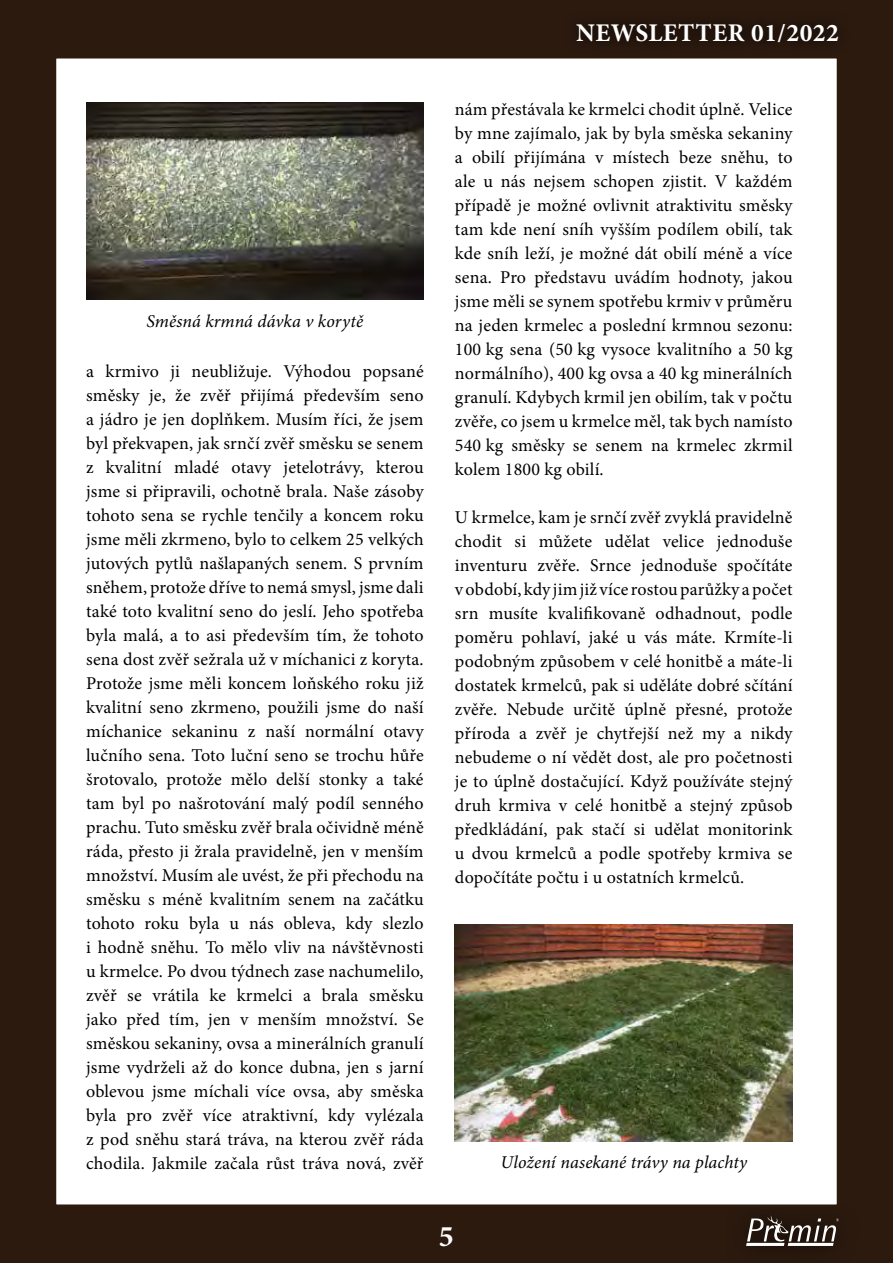
<style>
.page{position:relative;width:893px;height:1263px;background:#2c1a0f}
.page>*{position:absolute;margin:0;border:0;box-sizing:border-box;transform-origin:0 0}
.t1{font:700 30px "Minion Pro";color:#fff}
.t2{font:700 25.5px "Minion Pro";letter-spacing:.02em;color:#fff}
.t3{font:18px/24px "Minion Pro";letter-spacing:.01em;color:#000;text-align:justify}
.t4{font:italic 18px "Minion Pro";letter-spacing:.005em;color:#000}
</style>
<div class="page">
<div style="left:724px;top:1196px;width:135px;height:67px;background:#29180e"></div>
<svg style="left:746px;top:1215px;width:93px;height:31px"></svg>
<div style="left:564px;top:10px;width:287px;height:45px;background:#26160d"></div>
<div style="left:52px;top:54px;width:789px;height:1155px;background:#fff;border:4px solid #2c1a0f"></div>
<img style="left:86px;top:102px;width:338px;height:198px">
<img style="left:455px;top:925px;width:337px;height:216px">
<h2 class="t2" style="left:576px;top:15px;width:264px">NEWSLETTER 01/2022</h2>
<p class="t4" style="left:147px;top:309px;width:218px">Směsná krmná dávka v korytě</p>
<p class="t3" style="left:86px;top:359px;width:339px">a krmivo ji neubližuje. Výhodou popsané směsky je, že zvěř přijímá především seno a jádro je jen doplňkem. Musím říci, že jsem byl překvapen, jak srnčí zvěř směsku se senem z kvalitní mladé otavy jetelotrávy, kterou jsme si připravili, ochotně brala. Naše zásoby tohoto sena se rychle tenčily a koncem roku jsme měli zkrmeno, bylo to celkem 25 velkých jutových pytlů našlapaných senem. S prvním sněhem, protože dříve to nemá smysl, jsme dali také toto kvalitní seno do jeslí. Jeho spotřeba byla malá, a to asi především tím, že tohoto sena dost zvěř sežrala už v míchanici z koryta.<br>Protože jsme měli koncem loňského roku již kvalitní seno zkrmeno, použili jsme do naší míchanice sekaninu z naší normální otavy lučního sena. Toto luční seno se trochu hůře šrotovalo, protože mělo delší stonky a také tam byl po našrotování malý podíl senného prachu. Tuto směsku zvěř brala očividně méně ráda, přesto ji žrala pravidelně, jen v menším množství. Musím ale uvést, že při přechodu na směsku s méně kvalitním senem na začátku tohoto roku byla u nás obleva, kdy slezlo i hodně sněhu. To mělo vliv na návštěvnosti u krmelce. Po dvou týdnech zase nachumelilo, zvěř se vrátila ke krmelci a brala směsku jako před tím, jen v menším množství. Se směskou sekaniny, ovsa a minerálních granulí jsme vydrželi až do konce dubna, jen s jarní oblevou jsme míchali více ovsa, aby směska byla pro zvěř více atraktivní, kdy vylézala z pod sněhu stará tráva, na kterou zvěř ráda chodila. Jakmile začala růst tráva nová, zvěř</p>
<p class="t3" style="left:455px;top:97px;width:339px">nám přestávala ke krmelci chodit úplně. Velice by mne zajímalo, jak by byla směska sekaniny a obilí přijímána v místech beze sněhu, to ale u nás nejsem schopen zjistit. V každém případě je možné ovlivnit atraktivitu směsky tam kde není sníh vyšším podílem obilí, tak kde sníh leží, je možné dát obilí méně a více sena. Pro představu uvádím hodnoty, jakou jsme měli se synem spotřebu krmiv v průměru na jeden krmelec a poslední krmnou sezonu:<br>100 kg sena (50 kg vysoce kvalitního a 50 kg normálního), 400 kg ovsa a 40 kg minerálních granulí. Kdybych krmil jen obilím, tak v počtu zvěře, co jsem u krmelce měl, tak bych namísto 540 kg směsky se senem na krmelec zkrmil kolem 1800 kg obilí.</p>
<p class="t3" style="left:455px;top:505px;width:339px">U krmelce, kam je srnčí zvěř zvyklá pravidelně chodit si můžete udělat velice jednoduše inventuru zvěře. Srnce jednoduše spočítáte v období, kdy jim již více rostou parůžky a počet srn musíte kvalifikovaně odhadnout, podle poměru pohlaví, jaké u vás máte. Krmíte-li podobným způsobem v celé honitbě a máte-li dostatek krmelců, pak si uděláte dobré sčítání zvěře. Nebude určitě úplně přesné, protože příroda a zvěř je chytřejší než my a nikdy nebudeme o ní vědět dost, ale pro početnosti je to úplně dostačující. Když používáte stejný druh krmiva v celé honitbě a stejný způsob předkládání, pak stačí si udělat monitorink u dvou krmelců a podle spotřeby krmiva se dopočítáte počtu i u ostatních krmelců.</p>
<p class="t4" style="left:500px;top:1149px;width:248px">Uložení nasekané trávy na plachty</p>
<h1 class="t1" style="left:439px;top:1215px;width:16px">5</h1>
</div>
